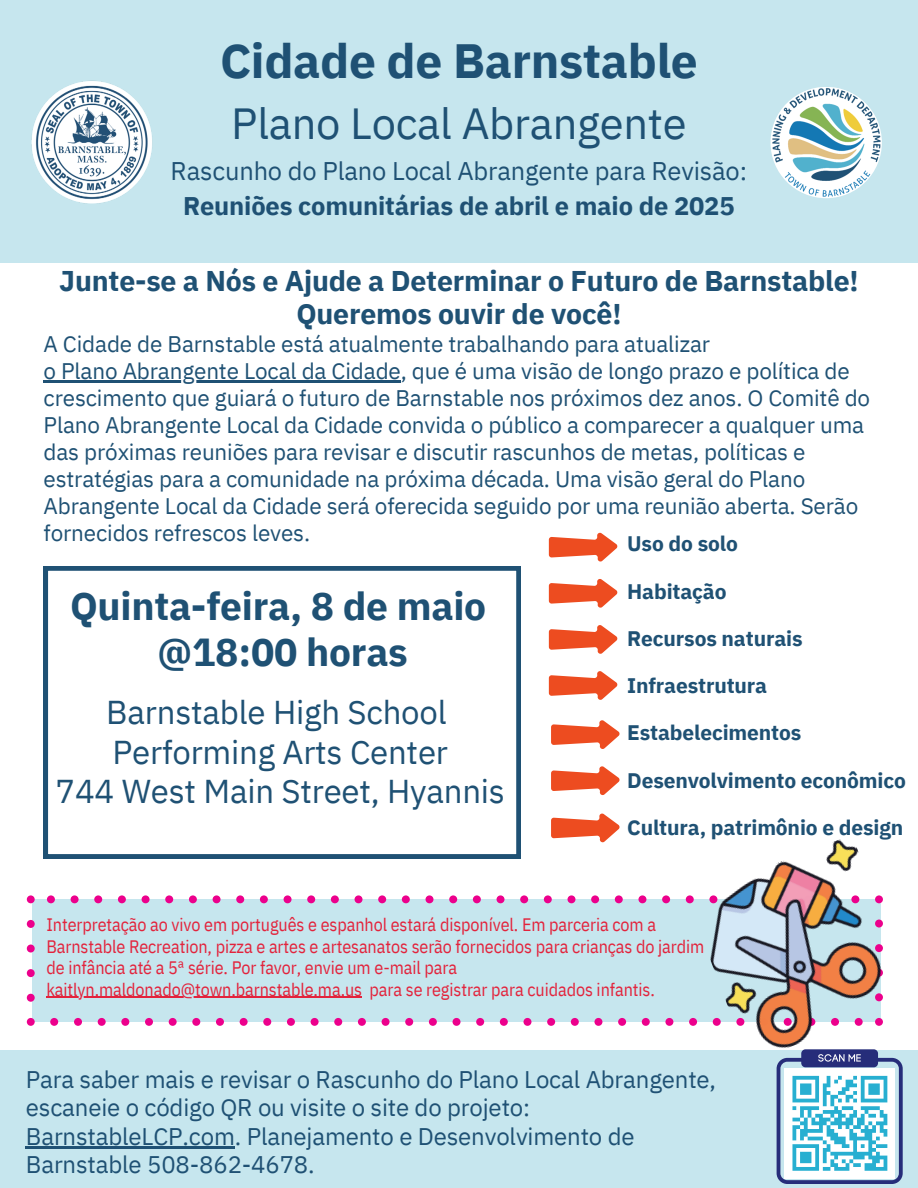
<style>
.page{position:relative;width:918px;height:1188px;background:#fff}
.page>*{position:absolute;margin:0;border:0;box-sizing:border-box;transform-origin:0 0}
.t1{font:700 48px "IBM Plex Sans";letter-spacing:-.005em;color:#1f5174}
.t2{font:43.5px "IBM Plex Sans";letter-spacing:-.005em;color:#1f5174}
.t3{font:700 39px/46.2px "IBM Plex Sans";letter-spacing:-.005em;color:#1f5174;text-align:center}
.t4{font:33px/39.3px "IBM Plex Sans";letter-spacing:-.005em;color:#1f5174;text-align:center}
.t5{font:700 28.5px/33.8px "IBM Plex Sans";letter-spacing:-.005em;color:#1f5174;text-align:center}
.t6{font:25.5px/34.8px "IBM Plex Sans";letter-spacing:-.005em;color:#1f5174;text-align:center}
.t7{font:24px/28.2px "IBM Plex Sans";letter-spacing:-.005em;color:#1f5174}
.t8{font:22.5px/27px "IBM Plex Sans";letter-spacing:-.005em;color:#1f5174}
.t9{font:700 21px "IBM Plex Sans";letter-spacing:-.005em;color:#1f5174}
.t10{font:18px/21.3px "IBM Plex Sans Cond";letter-spacing:-.005em;color:#e3233c}
.s1{font-weight:700}
</style>
<div class="page">
<div style="left:0;top:1050px;width:918px;height:138px;background:#c6e6ee"></div>
<div style="left:0;top:0;width:918px;height:263px;background:#c6e6ee"></div>
<img style="left:770px;top:87px;width:112px;height:112px">
<img style="left:31px;top:80px;width:121px;height:124px">
<svg style="left:44px;top:566px;width:477px;height:293px"></svg>
<svg style="left:549px;top:533px;width:68px;height:29px"></svg>
<hr style="left:26px;top:1147px;width:209px;height:2px;background:#1f5174">
<hr style="left:44px;top:381px;width:357px;height:2px;background:#1f5174">
<svg style="left:549px;top:579px;width:68px;height:29px"></svg>
<svg style="left:549px;top:625px;width:68px;height:29px"></svg>
<svg style="left:549px;top:671px;width:68px;height:29px"></svg>
<svg style="left:551px;top:720px;width:69px;height:29px"></svg>
<svg style="left:551px;top:766px;width:69px;height:29px"></svg>
<svg style="left:551px;top:814px;width:69px;height:28px"></svg>
<svg style="left:27px;top:895px;width:660px;height:131px;background:#cadeea"></svg>
<img style="left:687px;top:839px;width:196px;height:209px">
<hr style="left:46px;top:997px;width:316px;height:1px;background:#e3233c">
<div style="left:801px;top:1049px;width:77px;height:18px;background:#262d7a;border-radius:4px"></div>
<svg style="left:777px;top:1054px;width:126px;height:130px"></svg>
<svg style="left:834px;top:1167px;width:15px;height:4px"></svg>
<svg style="left:865px;top:1167px;width:22px;height:4px"></svg>
<h4 class="t1" style="left:220px;top:28px;width:479px">Cidade de Barnstable</h4>
<h4 class="t2" style="left:231px;top:95px;width:457px">Plano Local Abrangente</h4>
<h4 class="t6" style="left:171px;top:153px;width:578px">Rascunho do Plano Local Abrangente para Revisão:<br><span class="s1">Reuniões comunitárias de abril e maio de 2025</span></h4>
<p class="t5" style="left:59px;top:263px;width:801px">Junte-se a Nós e Ajude a Determinar o Futuro de Barnstable!<br>Queremos ouvir de você!</p>
<h3 class="t8" style="left:44px;top:331px;width:668px">A Cidade de Barnstable está atualmente trabalhando para atualizar</h3>
<h6 class="t8" style="left:44px;top:358px;width:828px">o Plano Abrangente Local da Cidade, que é uma visão de longo prazo e política de crescimento que guiará o futuro de Barnstable nos próximos dez anos. O Comitê do Plano Abrangente Local da Cidade convida o público a comparecer a qualquer uma das próximas reuniões para revisar e discutir rascunhos de metas, políticas e estratégias para a comunidade na próxima década. Uma visão geral do Plano Abrangente Local da Cidade será oferecida seguido por uma reunião aberta. Serão fornecidos refrescos leves.</h6>
<p class="t9" style="left:627px;top:530px;width:112px">Uso do solo</p>
<p class="t9" style="left:627px;top:577px;width:101px">Habitação</p>
<p class="t9" style="left:627px;top:624px;width:177px">Recursos naturais</p>
<p class="t9" style="left:627px;top:672px;width:142px">Infraestrutura</p>
<p class="t9" style="left:627px;top:719px;width:176px">Estabelecimentos</p>
<p class="t9" style="left:627px;top:766px;width:280px">Desenvolvimento econômico</p>
<p class="t9" style="left:627px;top:813px;width:278px">Cultura, patrimônio e design</p>
<h5 class="t3" style="left:70px;top:582px;width:418px">Quinta-feira, 8 de maio @18:00 horas</h5>
<h1 class="t4" style="left:56px;top:692px;width:451px">Barnstable High School<br>Performing Arts Center<br>744 West Main Street, Hyannis</h1>
<h2 class="t10" style="left:46px;top:914px;width:659px">Interpretação ao vivo em português e espanhol estará disponível. Em parceria com a<br>Barnstable Recreation, pizza e artes e artesanatos serão fornecidos para crianças do jardim de infância até a 5ª série. Por favor, envie um e-mail para</h2>
<p class="t10" style="left:46px;top:978px;width:610px">kaitlyn.maldonado@town.barnstable.ma.us para se registrar para cuidados infantis.</p>
<p class="t7" style="left:26px;top:1065px;width:692px">Para saber mais e revisar o Rascunho do Plano Local Abrangente, escaneie o código QR ou visite o site do projeto:<br>BarnstableLCP.com. Planejamento e Desenvolvimento de Barnstable 508-862-4678.</p>
</div>
